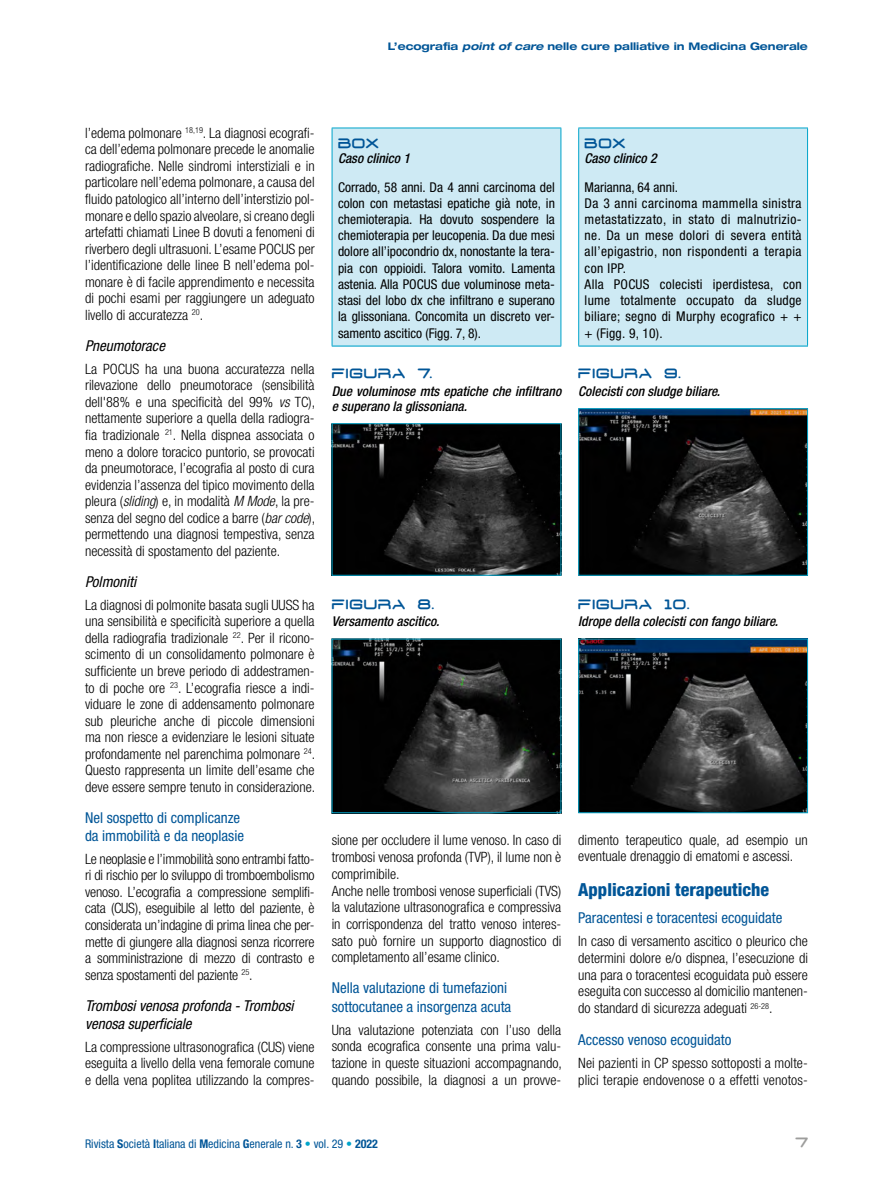
<style>
.page{position:relative;width:893px;height:1191px;background:#fff}
.page>*{position:absolute;margin:0;border:0;box-sizing:border-box;transform-origin:0 0}
.CAPITOLO{font:800 condensed 18px "Helvetica Neue LT Std";color:#005597}
.PARAGRAFO{font:condensed 15px/18px "Helvetica Neue LT Std";color:#005597}
.SOTTOPARAGRAFO{font:italic condensed 15px/18px "Helvetica Neue LT Std";color:#000}
.TESTO_base{font:300 condensed 14.25px/16.5px "Helvetica Neue LT Std";color:#000;text-align:justify}
.BOX_testo{font:condensed 13.5px/16.2px "Helvetica Neue LT Std";letter-spacing:.02em;color:#000;text-align:justify}
.FIG_dida{font:italic 500 condensed 13.5px/15px "Helvetica Neue LT Std";color:#000}
.FIG_numero{font:13.5px "D3 Euronism Bold";letter-spacing:.11em;color:#005597}
.BOX_dida{font:italic 500 condensed 13.5px "Helvetica Neue LT Std";color:#000}
.BOX_testo-2{font:condensed 13.5px "Helvetica Neue LT Std";color:#000}
.BOX_numero{font:13.5px "D3 Euronism Bold";letter-spacing:.115em;color:#005597}
.t1{font:13.5px "D3 Euronism Bold";color:#9d9d9c}
.t2{font:condensed 12px "Helvetica Neue LT Std";color:#005597}
.t3{font:700 expanded 10.5px "Helvetica Neue LT Std";color:#005597}
.s1{font-style:italic}
.s2{font-weight:700}
.s3{color:#00a4ca}
</style>
<div class="page">
<img style="left:334px;top:425px;width:225px;height:148px">
<div style="left:332px;top:423px;width:229px;height:152px;border:1px solid #00a4ca"></div>
<img style="left:334px;top:640px;width:225px;height:171px">
<div style="left:332px;top:638px;width:229px;height:175px;border:1px solid #00a4ca"></div>
<img style="left:580px;top:410px;width:226px;height:163px">
<div style="left:578px;top:408px;width:230px;height:167px;border:1px solid #00a4ca"></div>
<img style="left:580px;top:640px;width:226px;height:171px">
<div style="left:578px;top:638px;width:230px;height:175px;border:1px solid #00a4ca"></div>
<div style="left:332px;top:128px;width:229px;height:218px;background:#ceeaf4"></div>
<hr style="left:332px;top:128px;width:229px;height:1px;background:#00a4ca">
<hr style="left:332px;top:128px;width:1px;height:218px;background:#00a4ca">
<hr style="left:561px;top:128px;width:1px;height:218px;background:#00a4ca">
<hr style="left:332px;top:346px;width:229px;height:1px;background:#00a4ca">
<div style="left:579px;top:128px;width:228px;height:218px;background:#ceeaf4"></div>
<hr style="left:578px;top:128px;width:230px;height:1px;background:#00a4ca">
<hr style="left:578px;top:128px;width:1px;height:218px;background:#00a4ca">
<hr style="left:807px;top:128px;width:1px;height:218px;background:#00a4ca">
<hr style="left:578px;top:346px;width:230px;height:1px;background:#00a4ca">
<p class="t3" style="left:388px;top:40px;width:422px">L’ecografia <span class="s1">point of care</span> nelle cure palliative in Medicina Generale</p>
<p class="TESTO_base" style="left:85px;top:124px;width:231px">l’edema polmonare <sup>18,19</sup>. La diagnosi ecografi&shy;ca dell’edema polmonare precede le anomalie radiografiche. Nelle sindromi interstiziali e in particolare nell’edema polmonare, a causa del fluido patologico all’interno dell’interstizio pol&shy;monare e dello spazio alveolare, si creano degli artefatti chiamati Linee B dovuti a fenomeni di riverbero degli ultrasuoni. L’esame POCUS per l’identificazione delle linee B nell’edema pol&shy;monare è di facile apprendimento e necessita di pochi esami per raggiungere un adeguato livello di accuratezza <sup>20</sup>.</p>
<p class="SOTTOPARAGRAFO" style="left:85px;top:337px;width:81px">Pneumotorace</p>
<p class="TESTO_base" style="left:85px;top:360px;width:232px">La POCUS ha una buona accuratezza nella rilevazione dello pneumotorace (sensibilità dell'88% e una specificità del 99% <span class="s1">vs</span> TC), nettamente superiore a quella della radiogra&shy;fia tradizionale <sup>21</sup>. Nella dispnea associata o meno a dolore toracico puntorio, se provocati da pneumotorace, l’ecografia al posto di cura evidenzia l’assenza del tipico movimento della pleura (<span class="s1">sliding</span>) e, in modalità <span class="s1">M Mode</span>, la pre&shy;senza del segno del codice a barre (<span class="s1">bar code</span>), permettendo una diagnosi tempestiva, senza necessità di spostamento del paziente.</p>
<p class="SOTTOPARAGRAFO" style="left:85px;top:573px;width:53px">Polmoniti</p>
<p class="TESTO_base" style="left:85px;top:596px;width:232px">La diagnosi di polmonite basata sugli UUSS ha una sensibilità e specificità superiore a quella della radiografia tradizionale <sup>22</sup>. Per il ricono&shy;scimento di un consolidamento polmonare è sufficiente un breve periodo di addestramen&shy;to di poche ore <sup>23</sup>. L’ecografia riesce a indi&shy;viduare le zone di addensamento polmonare sub pleuriche anche di piccole dimensioni ma non riesce a evidenziare le lesioni situate profondamente nel parenchima polmonare <sup>24</sup>.<br>Questo rappresenta un limite dell’esame che deve essere sempre tenuto in considerazione.</p>
<p class="PARAGRAFO" style="left:85px;top:808px;width:161px">Nel sospetto di complicanze da immobilità e da neoplasie</p>
<p class="TESTO_base" style="left:85px;top:850px;width:231px">Le neoplasie e l’immobilità sono entrambi fatto&shy;ri di rischio per lo sviluppo di tromboembolismo venoso. L’ecografia a compressione semplifi&shy;cata (CUS), eseguibile al letto del paziente, è considerata un’indagine di prima linea che per&shy;mette di giungere alla diagnosi senza ricorrere a somministrazione di mezzo di contrasto e senza spostamenti del paziente <sup>25</sup>.</p>
<p class="SOTTOPARAGRAFO" style="left:85px;top:996px;width:210px">Trombosi venosa profonda - Trombosi venosa superficiale</p>
<p class="TESTO_base" style="left:85px;top:1038px;width:231px">La compressione ultrasonografica (CUS) viene eseguita a livello della vena femorale comune e della vena poplitea utilizzando la compres-</p>
<p class="BOX_numero" style="left:338px;top:138px;width:42px">BOX</p>
<p class="BOX_dida" style="left:338px;top:150px;width:73px">Caso clinico 1</p>
<p class="BOX_testo" style="left:338px;top:179px;width:218px">Corrado, 58 anni. Da 4 anni carcinoma del colon con metastasi epatiche già note, in chemioterapia. Ha dovuto sospendere la chemioterapia per leucopenia. Da due mesi dolore all’ipocondrio dx, nonostante la tera&shy;pia con oppioidi. Talora vomito. Lamenta astenia. Alla POCUS due voluminose meta&shy;stasi del lobo dx che infiltrano e superano la glissoniana. Concomita un discreto ver&shy;samento ascitico (Figg. 7, 8).</p>
<p class="FIG_numero" style="left:332px;top:369px;width:102px">FIGURA 7.</p>
<p class="FIG_dida" style="left:332px;top:383px;width:231px">Due voluminose mts epatiche che infiltrano e superano la glissoniana.</p>
<p class="BOX_numero" style="left:585px;top:138px;width:42px">BOX</p>
<p class="BOX_dida" style="left:585px;top:150px;width:73px">Caso clinico 2</p>
<p class="BOX_testo-2" style="left:585px;top:179px;width:95px">Marianna, 64 anni.</p>
<p class="BOX_testo" style="left:585px;top:195px;width:218px">Da 3 anni carcinoma mammella sinistra metastatizzato, in stato di malnutrizio&shy;ne. Da un mese dolori di severa entità all’epigastrio, non rispondenti a terapia con IPP.</p>
<p class="BOX_testo" style="left:585px;top:276px;width:218px">Alla POCUS colecisti iperdistesa, con lume totalmente occupato da sludge biliare; segno di Murphy ecografico + + + (Figg. 9, 10).</p>
<p class="FIG_numero" style="left:578px;top:369px;width:104px">FIGURA 9.</p>
<p class="FIG_dida" style="left:578px;top:383px;width:143px">Colecisti con sludge biliare.</p>
<p class="FIG_numero" style="left:332px;top:599px;width:104px">FIGURA 8.</p>
<p class="FIG_dida" style="left:332px;top:614px;width:109px">Versamento ascitico.</p>
<p class="FIG_numero" style="left:578px;top:599px;width:113px">FIGURA 10.</p>
<p class="FIG_dida" style="left:578px;top:614px;width:201px">Idrope della colecisti con fango biliare.</p>
<p class="TESTO_base" style="left:332px;top:832px;width:231px">sione per occludere il lume venoso. In caso di trombosi venosa profonda (TVP), il lume non è comprimibile.</p>
<p class="TESTO_base" style="left:332px;top:882px;width:231px">Anche nelle trombosi venose superficiali (TVS) la valutazione ultrasonografica e compressiva in corrispondenza del tratto venoso interes&shy;sato può fornire un supporto diagnostico di completamento all’esame clinico.</p>
<p class="PARAGRAFO" style="left:332px;top:978px;width:181px">Nella valutazione di tumefazioni sottocutanee a insorgenza acuta</p>
<p class="TESTO_base" style="left:332px;top:1021px;width:232px">Una valutazione potenziata con l’uso della sonda ecografica consente una prima valu&shy;tazione in queste situazioni accompagnando, quando possibile, la diagnosi a un provve-</p>
<p class="TESTO_base" style="left:578px;top:831px;width:231px;line-height:17px">dimento terapeutico quale, ad esempio un eventuale drenaggio di ematomi e ascessi.</p>
<p class="CAPITOLO" style="left:578px;top:878px;width:192px">Applicazioni terapeutiche</p>
<p class="PARAGRAFO" style="left:578px;top:908px;width:206px">Paracentesi e toracentesi ecoguidate</p>
<p class="TESTO_base" style="left:578px;top:932px;width:231px;line-height:17px">In caso di versamento ascitico o pleurico che determini dolore e/o dispnea, l’esecuzione di una para o toracentesi ecoguidata può essere eseguita con successo al domicilio mantenen&shy;do standard di sicurezza adeguati <sup>26-28</sup>.</p>
<p class="PARAGRAFO" style="left:578px;top:1030px;width:155px">Accesso venoso ecoguidato</p>
<p class="TESTO_base" style="left:578px;top:1054px;width:231px;line-height:17px">Nei pazienti in CP spesso sottoposti a molte&shy;plici terapie endovenose o a effetti venotos-</p>
<p class="t2" style="left:85px;top:1137px;width:294px">Rivista <span class="s2">S</span>ocietà <span class="s2">I</span>taliana di <span class="s2">M</span>edicina <span class="s2">G</span>enerale n. <span class="s2">3</span> <span class="s3">•</span> vol. 29 <span class="s3">•</span> <span class="s2">2022</span></p>
<p class="t1" style="left:796px;top:1137px;width:13px">7</p>
</div>
